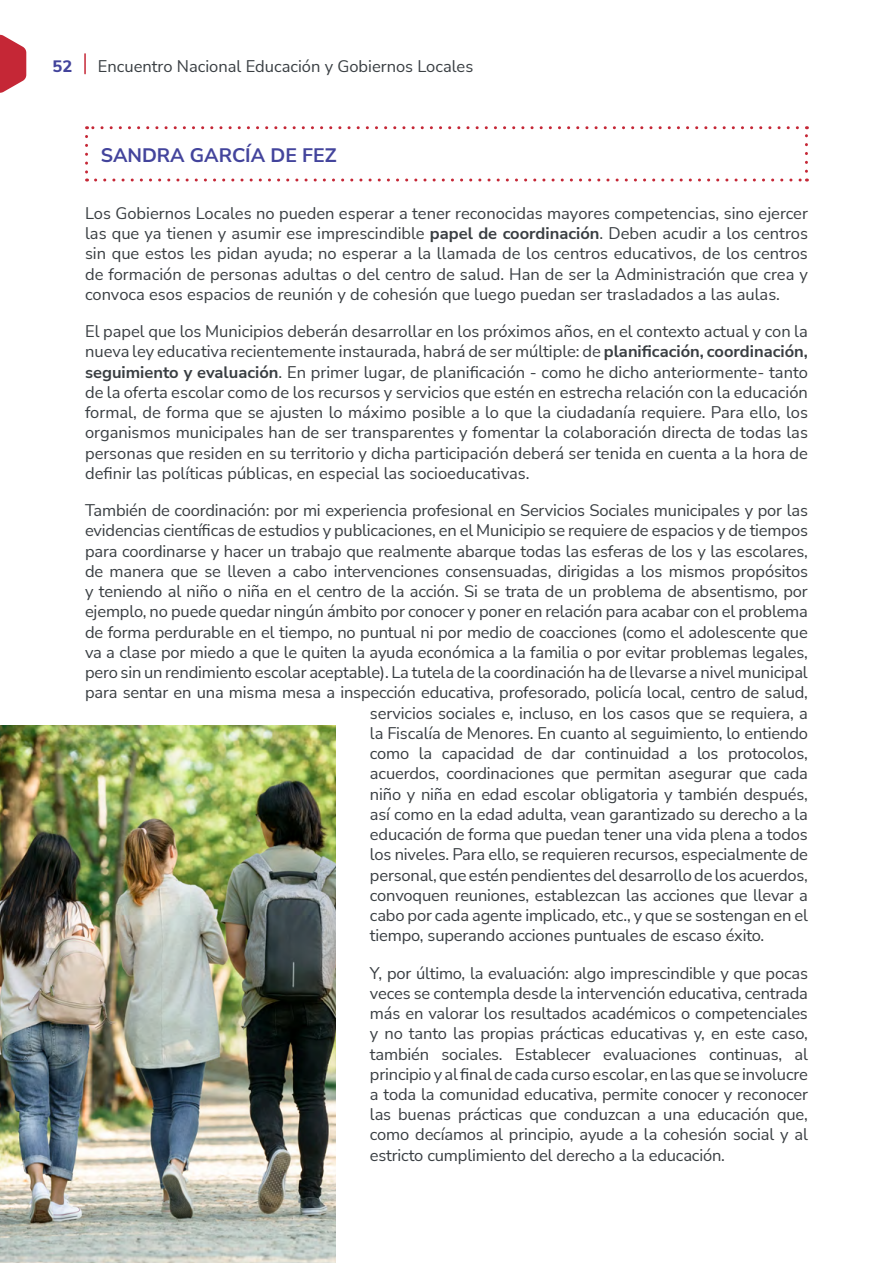
<style>
.page{position:relative;width:893px;height:1263px;background:#fff}
.page>*{position:absolute;margin:0;border:0;box-sizing:border-box;transform-origin:0 0}
.t1{font:700 19.5px "Nunito Sans";color:#43449c}
.t2{font:16.5px/20.2px "Nunito Sans";letter-spacing:-.01em;color:#393e42;text-align:justify}
.t3{font:800 16.5px "Nunito Sans";color:#43449c}
.s1{font-weight:700}
</style>
<div class="page">
<svg style="left:0;top:34px;width:26px;height:59px"></svg>
<hr style="left:84px;top:54px;width:2px;height:20px;background:#c52736">
<svg style="left:85px;top:136px;width:3px;height:45px"></svg>
<svg style="left:96px;top:178px;width:711px;height:3px"></svg>
<svg style="left:805px;top:126px;width:3px;height:45px"></svg>
<svg style="left:87px;top:126px;width:710px;height:3px"></svg>
<img style="left:0;top:725px;width:336px;height:538px">
<p class="t3" style="left:52px;top:54px;width:21px">52</p>
<p class="t2" style="left:98px;top:56px;width:377px">Encuentro Nacional Educación y Gobiernos Locales</p>
<p class="t1" style="left:101px;top:141px;width:237px">SANDRA GARCÍA DE FEZ</p>
<p class="t2" style="left:85px;top:202px;width:724px">Los Gobiernos Locales no pueden esperar a tener reconocidas mayores competencias, sino ejercer las que ya tienen y asumir ese imprescindible <span class="s1">papel de coordinación</span>. Deben acudir a los centros sin que estos les pidan ayuda; no esperar a la llamada de los centros educativos, de los centros de formación de personas adultas o del centro de salud. Han de ser la Administración que crea y convoca esos espacios de reunión y de cohesión que luego puedan ser trasladados a las aulas.</p>
<p class="t2" style="left:85px;top:320px;width:724px">El papel que los Municipios deberán desarrollar en los próximos años, en el contexto actual y con la nueva ley educativa recientemente instaurada, habrá de ser múltiple: de <span class="s1">planificación, coordinación, seguimiento y evaluación</span>. En primer lugar, de planificación - como he dicho anteriormente- tanto de la oferta escolar como de los recursos y servicios que estén en estrecha relación con la educación formal, de forma que se ajusten lo máximo posible a lo que la ciudadanía requiere. Para ello, los organismos municipales han de ser transparentes y fomentar la colaboración directa de todas las personas que residen en su territorio y dicha participación deberá ser tenida en cuenta a la hora de definir las políticas públicas, en especial las socioeducativas.</p>
<p class="t2" style="left:85px;top:499px;width:724px">También de coordinación: por mi experiencia profesional en Servicios Sociales municipales y por las</p>
<p class="t2" style="left:85px;top:520px;width:724px">evidencias científicas de estudios y publicaciones, en el Municipio se requiere de espacios y de tiempos</p>
<p class="t2" style="left:85px;top:540px;width:724px">para coordinarse y hacer un trabajo que realmente abarque todas las esferas de los y las escolares,</p>
<p class="t2" style="left:85px;top:560px;width:724px">de manera que se lleven a cabo intervenciones consensuadas, dirigidas a los mismos propósitos</p>
<p class="t2" style="left:85px;top:580px;width:724px">y teniendo al niño o niña en el centro de la acción. Si se trata de un problema de absentismo, por</p>
<p class="t2" style="left:85px;top:601px;width:724px">ejemplo, no puede quedar ningún ámbito por conocer y poner en relación para acabar con el problema</p>
<p class="t2" style="left:85px;top:621px;width:724px">de forma perdurable en el tiempo, no puntual ni por medio de coacciones (como el adolescente que</p>
<p class="t2" style="left:85px;top:641px;width:724px">va a clase por miedo a que le quiten la ayuda económica a la familia o por evitar problemas legales,</p>
<p class="t2" style="left:85px;top:661px;width:724px">pero sin un rendimiento escolar aceptable). La tutela de la coordinación ha de llevarse a nivel municipal</p>
<p class="t2" style="left:85px;top:682px;width:724px">para sentar en una misma mesa a inspección educativa, profesorado, policía local, centro de salud,</p>
<p class="t2" style="left:370px;top:702px;width:440px">servicios sociales e, incluso, en los casos que se requiera, a</p>
<p class="t2" style="left:370px;top:722px;width:439px">la Fiscalía de Menores. En cuanto al seguimiento, lo entiendo</p>
<p class="t2" style="left:370px;top:742px;width:439px">como la capacidad de dar continuidad a los protocolos,</p>
<p class="t2" style="left:370px;top:763px;width:439px">acuerdos, coordinaciones que permitan asegurar que cada</p>
<p class="t2" style="left:370px;top:783px;width:439px">niño y niña en edad escolar obligatoria y también después,</p>
<p class="t2" style="left:370px;top:803px;width:439px">así como en la edad adulta, vean garantizado su derecho a la</p>
<p class="t2" style="left:370px;top:823px;width:439px">educación de forma que puedan tener una vida plena a todos</p>
<p class="t2" style="left:370px;top:844px;width:439px">los niveles. Para ello, se requieren recursos, especialmente de</p>
<p class="t2" style="left:370px;top:864px;width:440px">personal, que estén pendientes del desarrollo de los acuerdos,</p>
<p class="t2" style="left:370px;top:884px;width:439px">convoquen reuniones, establezcan las acciones que llevar a</p>
<p class="t2" style="left:370px;top:904px;width:439px">cabo por cada agente implicado, etc., y que se sostengan en el</p>
<p class="t2" style="left:370px;top:925px;width:396px">tiempo, superando acciones puntuales de escaso éxito.</p>
<p class="t2" style="left:370px;top:962px;width:439px">Y, por último, la evaluación: algo imprescindible y que pocas veces se contempla desde la intervención educativa, centrada más en valorar los resultados académicos o competenciales y no tanto las propias prácticas educativas y, en este caso, también sociales. Establecer evaluaciones continuas, al principio y al final de cada curso escolar, en las que se involucre a toda la comunidad educativa, permite conocer y reconocer las buenas prácticas que conduzcan a una educación que, como decíamos al principio, ayude a la cohesión social y al estricto cumplimiento del derecho a la educación.</p>
</div>
